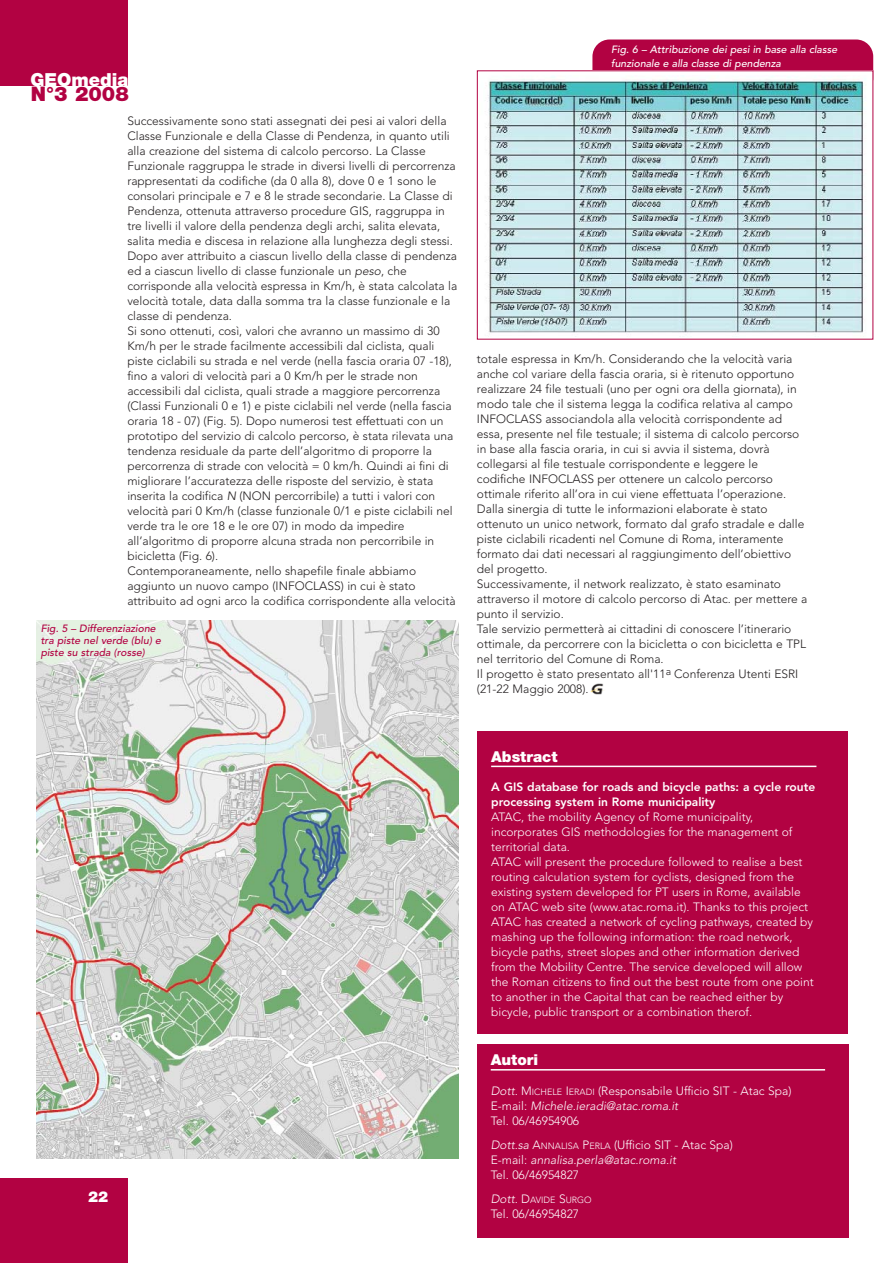
<style>
.page{position:relative;width:893px;height:1263px;background:#fff}
.page>*{position:absolute;margin:0;border:0;box-sizing:border-box;transform-origin:0 0}
.t1{font:900 20.1px "Helvetica Neue";color:#b20242}
.t2{font:900 18px "Helvetica Neue";color:#fff}
.t3{font:900 15px "Helvetica Neue";color:#fff}
.t4{font:300 12px/15px "Avenir";color:#231f20}
.t5{font:300 12px/15px "Avenir";color:#fff}
.t6{font:800 12px/15px "Avenir";color:#fff}
.t7{font:500 10.5px/13.5px "Avenir";color:#fff}
.t8{font:500 10.5px/12px "Avenir";color:#b20242}
.t9{font:300 9px "Avenir";color:#fff}
.s1{font-size:9px}
.s2{font-size:12px}
</style>
<div class="page">
<div style="left:0;top:1px;width:127px;height:85px;background:#b20242"></div>
<div style="left:0;top:1179px;width:127px;height:84px;background:#b20242"></div>
<div style="left:477px;top:1044px;width:372px;height:194px;background:#b20242"></div>
<hr style="left:491px;top:1069px;width:334px;height:2px;background:#fff">
<div style="left:477px;top:731px;width:370px;height:303px;background:#b20242"></div>
<hr style="left:491px;top:766px;width:325px;height:1px;background:#fff">
<img style="left:591px;top:684px;width:13px;height:11px">
<img style="left:36px;top:620px;width:422px;height:539px">
<svg style="left:592px;top:40px;width:281px;height:55px;background:#bc265c"></svg>
<img style="left:486px;top:76px;width:385px;height:257px">
<h2 class="t2" style="left:30px;top:73px;width:100px">GEOmedia</h2>
<h1 class="t1" style="left:31px;top:86px;width:99px">N°3 2008</h1>
<p class="t4" style="left:127px;top:114px;width:331px">Successivamente sono stati assegnati dei pesi ai valori della Classe Funzionale e della Classe di Pendenza, in quanto utili alla creazione del sistema di calcolo percorso. La Classe Funzionale raggruppa le strade in diversi livelli di percorrenza rappresentati da codifiche (da 0 alla 8), dove 0 e 1 sono le consolari principale e 7 e 8 le strade secondarie. La Classe di Pendenza, ottenuta attraverso procedure GIS, raggruppa in tre livelli il valore della pendenza degli archi, salita elevata, salita media e discesa in relazione alla lunghezza degli stessi.<br>Dopo aver attribuito a ciascun livello della classe di pendenza ed a ciascun livello di classe funzionale un peso, che corrisponde alla velocità espressa in Km/h, è stata calcolata la velocità totale, data dalla somma tra la classe funzionale e la classe di pendenza.<br>Si sono ottenuti, così, valori che avranno un massimo di 30<br>Km/h per le strade facilmente accessibili dal ciclista, quali piste ciclabili su strada e nel verde (nella fascia oraria 07 -18), fino a valori di velocità pari a 0 Km/h per le strade non accessibili dal ciclista, quali strade a maggiore percorrenza (Classi Funzionali 0 e 1) e piste ciclabili nel verde (nella fascia oraria 18 - 07) (Fig. 5). Dopo numerosi test effettuati con un prototipo del servizio di calcolo percorso, è stata rilevata una tendenza residuale da parte dell’algoritmo di proporre la percorrenza di strade con velocità = 0 km/h. Quindi ai fini di migliorare l’accuratezza delle risposte del servizio, è stata inserita la codifica N (NON percorribile) a tutti i valori con velocità pari 0 Km/h (classe funzionale 0/1 e piste ciclabili nel verde tra le ore 18 e le ore 07) in modo da impedire all’algoritmo di proporre alcuna strada non percorribile in bicicletta (Fig. 6).<br>Contemporaneamente, nello shapefile finale abbiamo aggiunto un nuovo campo (INFOCLASS) in cui è stato attribuito ad ogni arco la codifica corrispondente alla velocità</p>
<p class="t8" style="left:41px;top:624px;width:123px">Fig. 5 – Differenziazione tra piste nel verde (blu) e piste su strada (rosse)</p>
<p class="t7" style="left:611px;top:44px;width:229px">Fig. 6 – Attribuzione dei pesi in base alla classe funzionale e alla classe di pendenza</p>
<p class="t4" style="left:477px;top:353px;width:332px">totale espressa in Km/h. Considerando che la velocità varia anche col variare della fascia oraria, si è ritenuto opportuno realizzare 24 file testuali (uno per ogni ora della giornata), in modo tale che il sistema legga la codifica relativa al campo INFOCLASS associandola alla velocità corrispondente ad essa, presente nel file testuale; il sistema di calcolo percorso in base alla fascia oraria, in cui si avvia il sistema, dovrà collegarsi al file testuale corrispondente e leggere le codifiche INFOCLASS per ottenere un calcolo percorso ottimale riferito all’ora in cui viene effettuata l’operazione.<br>Dalla sinergia di tutte le informazioni elaborate è stato ottenuto un unico network, formato dal grafo stradale e dalle piste ciclabili ricadenti nel Comune di Roma, interamente formato dai dati necessari al raggiungimento dell’obiettivo del progetto.<br>Successivamente, il network realizzato, è stato esaminato attraverso il motore di calcolo percorso di Atac. per mettere a punto il servizio.<br>Tale servizio permetterà ai cittadini di conoscere l’itinerario ottimale, da percorrere con la bicicletta o con bicicletta e TPL nel territorio del Comune di Roma.<br>Il progetto è stato presentato all'11<sup>a</sup> Conferenza Utenti ESRI (21-22 Maggio 2008).</p>
<p class="t3" style="left:88px;top:1191px;width:22px">22</p>
<p class="t3" style="left:491px;top:751px;width:68px">Abstract</p>
<p class="t6" style="left:491px;top:781px;width:326px">A GIS database for roads and bicycle paths: a cycle route processing system in Rome municipality</p>
<p class="t5" style="left:491px;top:811px;width:324px">ATAC, the mobility Agency of Rome municipality, incorporates GIS methodologies for the management of territorial data.<br>ATAC will present the procedure followed to realise a best routing calculation system for cyclists, designed from the existing system developed for PT users in Rome, available on ATAC web site (www.atac.roma.it). Thanks to this project ATAC has created a network of cycling pathways, created by mashing up the following information: the road network, bicycle paths, street slopes and other information derived from the Mobility Centre. The service developed will allow the Roman citizens to find out the best route from one point to another in the Capital that can be reached either by bicycle, public transport or a combination therof.</p>
<p class="t3" style="left:491px;top:1054px;width:49px">Autori</p>
<p class="t5" style="left:491px;top:1084px;width:302px">Dott. M<span class="s1">ICHELE</span> I<span class="s1">ERADI</span> (Responsabile Ufficio SIT - Atac Spa)<br>E-mail: Michele.ieradi@atac.roma.it<br>Tel. 06/46954906</p>
<p class="t5" style="left:491px;top:1138px;width:244px">Dott.sa A<span class="s1">NNALISA</span> P<span class="s1">ERLA</span> (Ufficio SIT - Atac Spa)<br>E-mail: annalisa.perla@atac.roma.it<br>Tel. 06/46954827</p>
<p class="t9" style="left:491px;top:1196px;width:102px"><span class="s2">Dott. D</span>AVIDE <span class="s2">S</span>URGO</p>
<p class="t5" style="left:491px;top:1207px;width:90px">Tel. 06/46954827</p>
</div>
